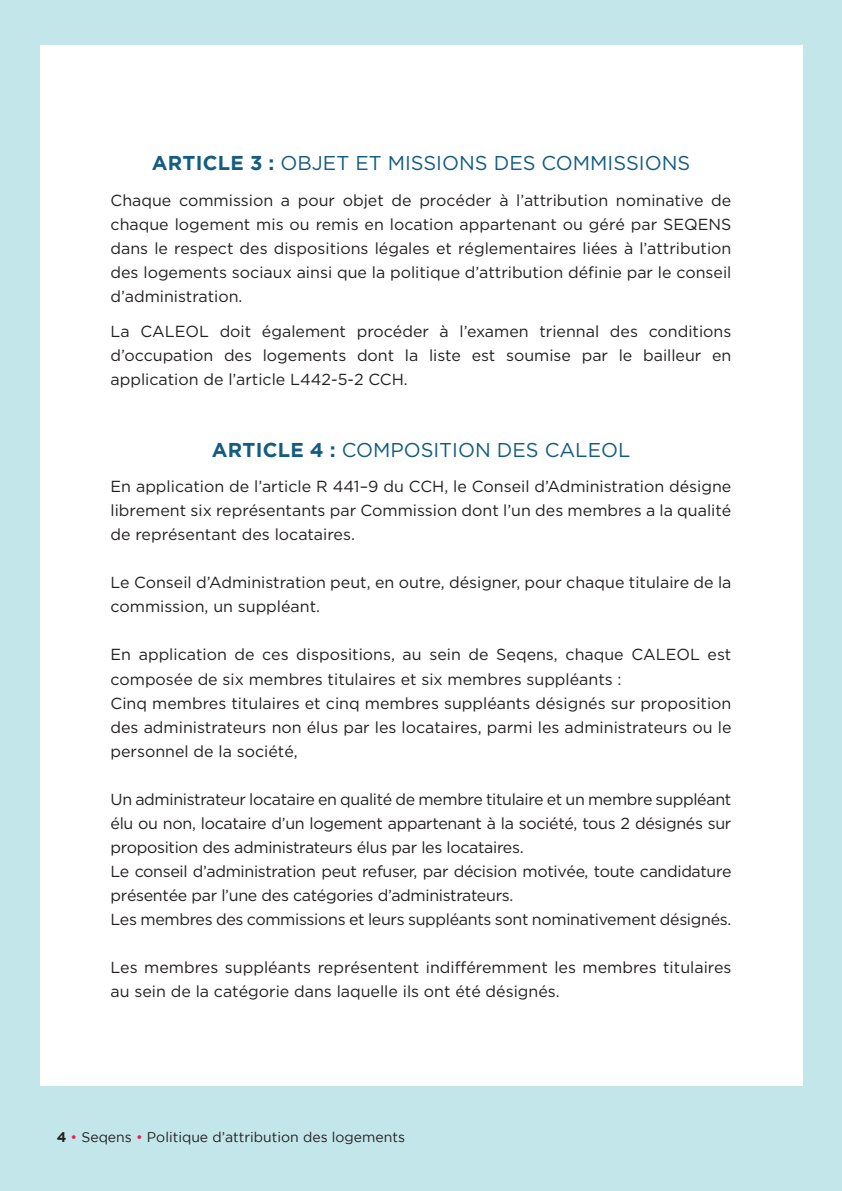
<style>
.page{position:relative;width:842px;height:1191px;background:#c3e6ea}
.page>*{position:absolute;margin:0;border:0;box-sizing:border-box;transform-origin:0 0}
.t1{font:20px "Gotham";color:#135c83}
.t2{font:16px/24px "Gotham";color:#231f20;text-align:justify}
.t3{font:16px/24px "Gotham";letter-spacing:-.02em;color:#231f20}
.t4{font:14px "Gotham";color:#231f20}
.s1{font-weight:700}
.s2{color:#ed1b56}
</style>
<div class="page">
<div style="left:40px;top:45px;width:762px;height:1041px;background:#fff"></div>
<p class="t1" style="left:152px;top:152px;width:540px"><span class="s1">ARTICLE 3 :</span> OBJET ET MISSIONS DES COMMISSIONS</p>
<p class="t2" style="left:111px;top:188px;width:622px">Chaque commission a pour objet de procéder à l’attribution nominative de chaque logement mis ou remis en location appartenant ou géré par SEQENS dans le respect des dispositions légales et réglementaires liées à l’attribution des logements sociaux ainsi que la politique d’attribution définie par le conseil d’administration.</p>
<p class="t2" style="left:111px;top:319px;width:622px">La CALEOL doit également procéder à l’examen triennal des conditions d’occupation des logements dont la liste est soumise par le bailleur en application de l’article L442-5-2 CCH.</p>
<p class="t1" style="left:212px;top:439px;width:420px"><span class="s1">ARTICLE 4 :</span> COMPOSITION DES CALEOL</p>
<p class="t2" style="left:111px;top:474px;width:622px">En application de l’article R 441–9 du CCH, le Conseil d’Administration désigne librement six représentants par Commission dont l’un des membres a la qualité de représentant des locataires.</p>
<p class="t2" style="left:111px;top:570px;width:622px">Le Conseil d’Administration peut, en outre, désigner, pour chaque titulaire de la commission, un suppléant.</p>
<p class="t2" style="left:111px;top:642px;width:622px;text-align:left">En application de ces dispositions, au sein de Seqens, chaque CALEOL est composée de six membres titulaires et six membres suppléants :<br>Cinq membres titulaires et cinq membres suppléants désignés sur proposition des administrateurs non élus par les locataires, parmi les administrateurs ou le personnel de la société,</p>
<p class="t3" style="left:111px;top:786px;width:622px">Un administrateur locataire en qualité de membre titulaire et un membre suppléant élu ou non, locataire d’un logement appartenant à la société, tous 2 désignés sur proposition des administrateurs élus par les locataires.<br>Le conseil d’administration peut refuser, par décision motivée, toute candidature présentée par l’une des catégories d’administrateurs.<br>Les membres des commissions et leurs suppléants sont nominativement désignés.</p>
<p class="t2" style="left:111px;top:954px;width:622px">Les membres suppléants représentent indifféremment les membres titulaires au sein de la catégorie dans laquelle ils ont été désignés.</p>
<p class="t4" style="left:57px;top:1129px;width:350px"><span class="s1">4</span> <span class="s2">•</span> Seqens <span class="s2">•</span> Politique d’attribution des logements</p>
</div>
